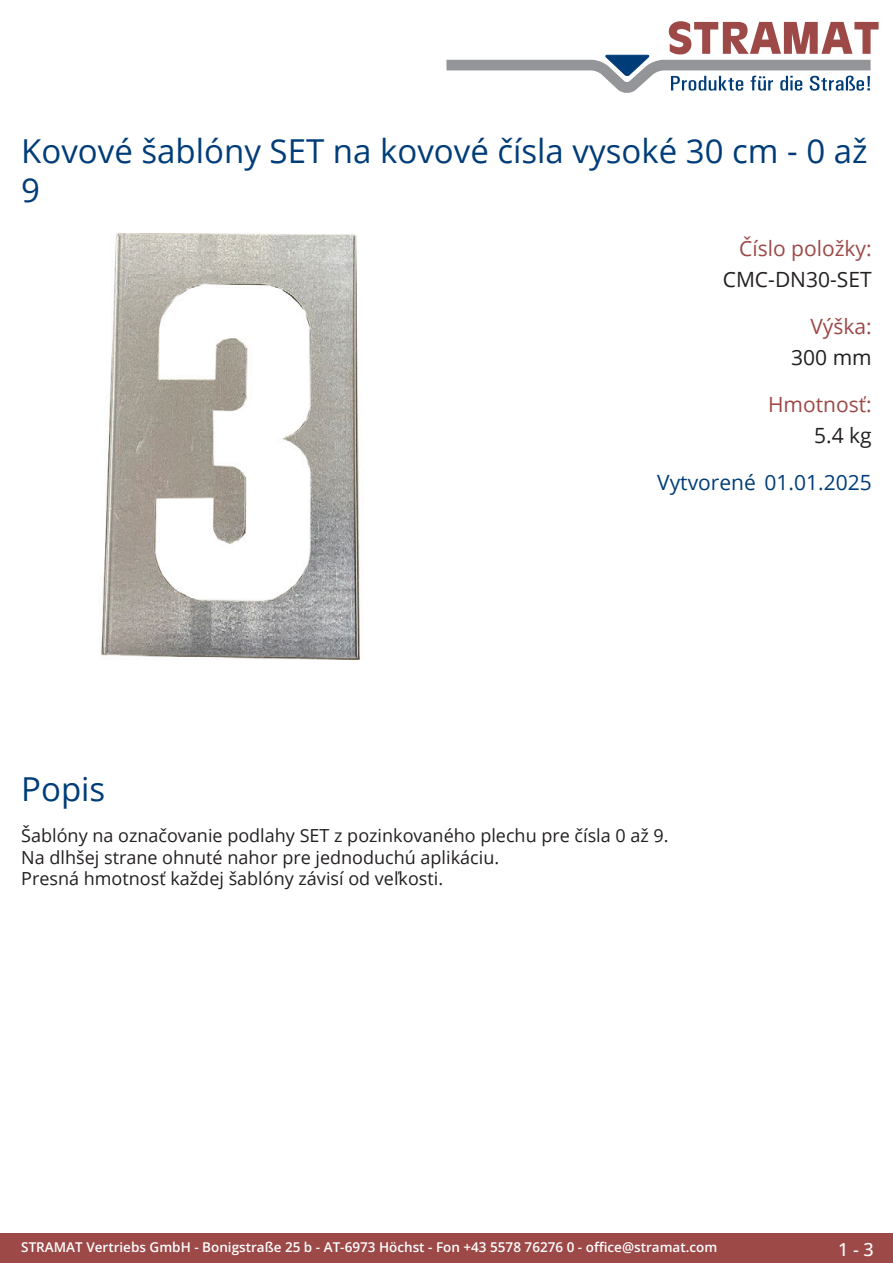
<style>
.page{position:relative;width:893px;height:1263px;background:#fff}
.page>*{position:absolute;margin:0;border:0;box-sizing:border-box;transform-origin:0 0}
.Produkttitel{font:33px/39.6px "Open Sans";color:#003d78}
.TechDaten_Überschrif{font:21px "Open Sans";color:#9c4948}
.TechDaten_Inhalt{font:21px "Open Sans";color:#231f20}
.Erstellungsdatum{font:21px "Open Sans";color:#003d78}
.Beschreibung_Text{font:18px/21.6px "Open Sans";color:#231f20}
.t1{font:500 18px "Open Sans";color:#fff}
.t2{font:600 13.5px "Open Sans";color:#fff}
</style>
<div class="page">
<div style="left:0;top:1233px;width:893px;height:30px;background:#9c4948"></div>
<svg style="left:446px;top:21px;width:433px;height:72px"></svg>
<img style="left:101px;top:234px;width:259px;height:425px">
<p class="Produkttitel" style="left:21px;top:130px;width:848px">Kovové šablóny SET na kovové čísla vysoké 30 cm - 0 až<br>9</p>
<p class="TechDaten_Überschrif" style="left:739px;top:234px;width:134px">Číslo položky:</p>
<p class="TechDaten_Inhalt" style="left:723px;top:265px;width:150px">CMC-DN30-SET</p>
<p class="TechDaten_Überschrif" style="left:810px;top:312px;width:63px">Výška:</p>
<p class="TechDaten_Inhalt" style="left:791px;top:343px;width:82px">300 mm</p>
<p class="TechDaten_Überschrif" style="left:768px;top:390px;width:105px">Hmotnosť:</p>
<p class="TechDaten_Inhalt" style="left:814px;top:421px;width:59px">5.4 kg</p>
<p class="Erstellungsdatum" style="left:657px;top:468px;width:216px">Vytvorené 01.01.2025</p>
<p class="Produkttitel" style="left:21px;top:768px;width:86px">Popis</p>
<p class="Beschreibung_Text" style="left:21px;top:824px;width:649px">Šablóny na označovanie podlahy SET z pozinkovaného plechu pre čísla 0 až 9.<br>Na dlhšej strane ohnuté nahor pre jednoduchú aplikáciu.<br>Presná hmotnosť každej šablóny závisí od veľkosti.</p>
<p class="t2" style="left:21px;top:1238px;width:698px">STRAMAT Vertriebs GmbH - Bonigstraße 25 b - AT-6973 Höchst - Fon +43 5578 76276 0 - office@stramat.com</p>
<p class="t1" style="left:838px;top:1237px;width:37px">1 - 3</p>
</div>
